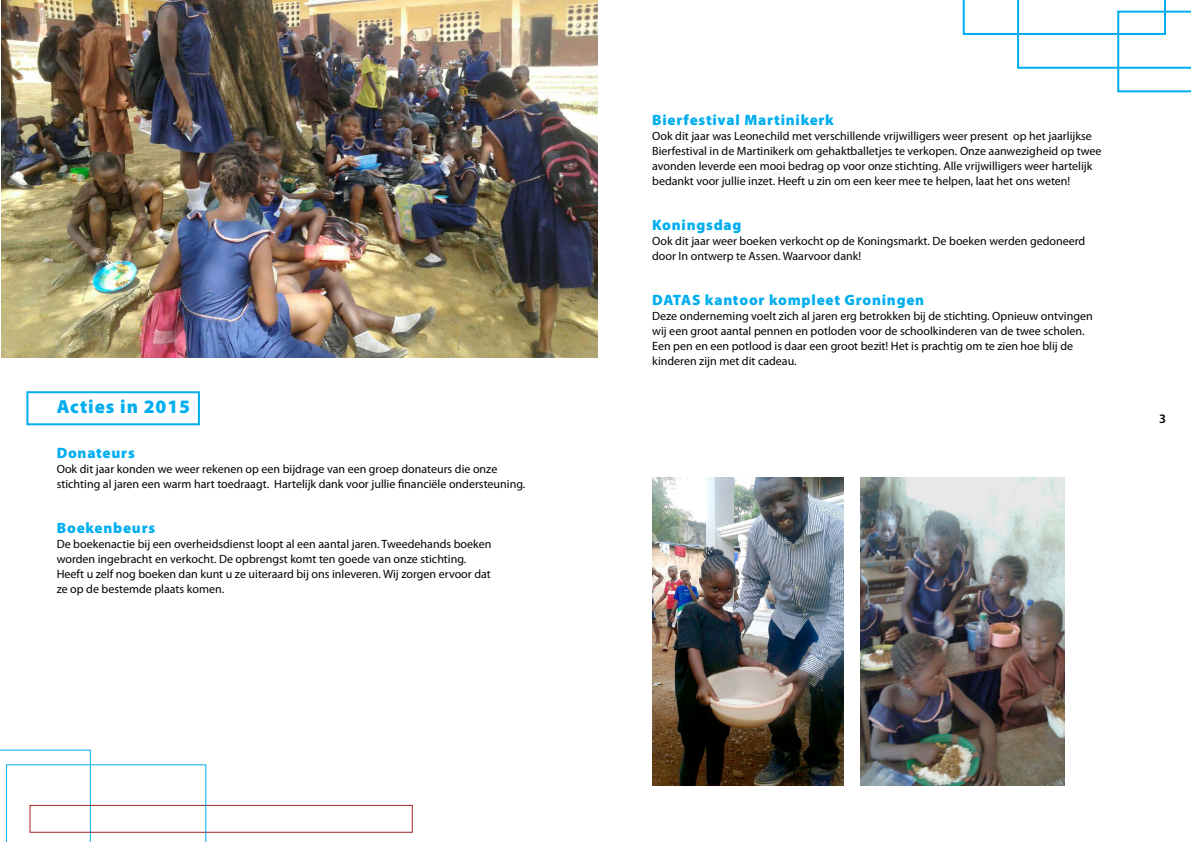
<style>
.page{position:relative;width:1191px;height:842px;background:#fff}
.page>*{position:absolute;margin:0;border:0;box-sizing:border-box;transform-origin:0 0}
.t1{font:900 19px "Myriad Pro";letter-spacing:.05em;color:#00aeef}
.t2{font:900 15px "Myriad Pro";letter-spacing:.05em;color:#00aeef}
.t3{font:600 13px "Myriad Pro";color:#000}
.t4{font:12px/15px "Myriad Pro";color:#000}
</style>
<div class="page">
<img style="left:1px;top:0;width:596px;height:357px">
<div style="left:26px;top:391px;width:174px;height:34px;border:2px solid #00aeef"></div>
<svg style="left:962px;top:0;width:229px;height:92px"></svg>
<div style="left:30px;top:805px;width:382px;height:27px;border:1px solid #a01e21"></div>
<svg style="left:0;top:750px;width:206px;height:92px"></svg>
<img style="left:652px;top:477px;width:191px;height:308px">
<img style="left:860px;top:477px;width:204px;height:308px">
<h1 class="t1" style="left:57px;top:394px;width:135px">Acties in 2015</h1>
<p class="t2" style="left:57px;top:443px;width:80px">Donateurs</p>
<p class="t4" style="left:57px;top:461px;width:470px">Ook dit jaar konden we weer rekenen op een bijdrage van een groep donateurs die onze stichting al jaren een warm hart toedraagt. Hartelijk dank voor jullie financiële ondersteuning.</p>
<p class="t2" style="left:57px;top:518px;width:100px">Boekenbeurs</p>
<p class="t4" style="left:57px;top:536px;width:436px">De boekenactie bij een overheidsdienst loopt al een aantal jaren. Tweedehands boeken worden ingebracht en verkocht. De opbrengst komt ten goede van onze stichting.<br>Heeft u zelf nog boeken dan kunt u ze uiteraard bij ons inleveren. Wij zorgen ervoor dat ze op de bestemde plaats komen.</p>
<p class="t2" style="left:652px;top:110px;width:183px">Bierfestival Martinikerk</p>
<p class="t4" style="left:652px;top:128px;width:451px">Ook dit jaar was Leonechild met verschillende vrijwilligers weer present op het jaarlijkse Bierfestival in de Martinikerk om gehaktballetjes te verkopen. Onze aanwezigheid op twee avonden leverde een mooi bedrag op voor onze stichting. Alle vrijwilligers weer hartelijk bedankt voor jullie inzet. Heeft u zin om een keer mee te helpen, laat het ons weten!</p>
<p class="t2" style="left:652px;top:215px;width:91px">Koningsdag</p>
<p class="t4" style="left:652px;top:233px;width:434px">Ook dit jaar weer boeken verkocht op de Koningsmarkt. De boeken werden gedoneerd door In ontwerp te Assen. Waarvoor dank!</p>
<p class="t2" style="left:652px;top:290px;width:273px">DATAS kantoor kompleet Groningen</p>
<p class="t4" style="left:652px;top:308px;width:442px">Deze onderneming voelt zich al jaren erg betrokken bij de stichting. Opnieuw ontvingen wij een groot aantal pennen en potloden voor de schoolkinderen van de twee scholen.<br>Een pen en een potlood is daar een groot bezit! Het is prachtig om te zien hoe blij de kinderen zijn met dit cadeau.</p>
<p class="t3" style="left:1159px;top:411px;width:8px">3</p>
</div>
